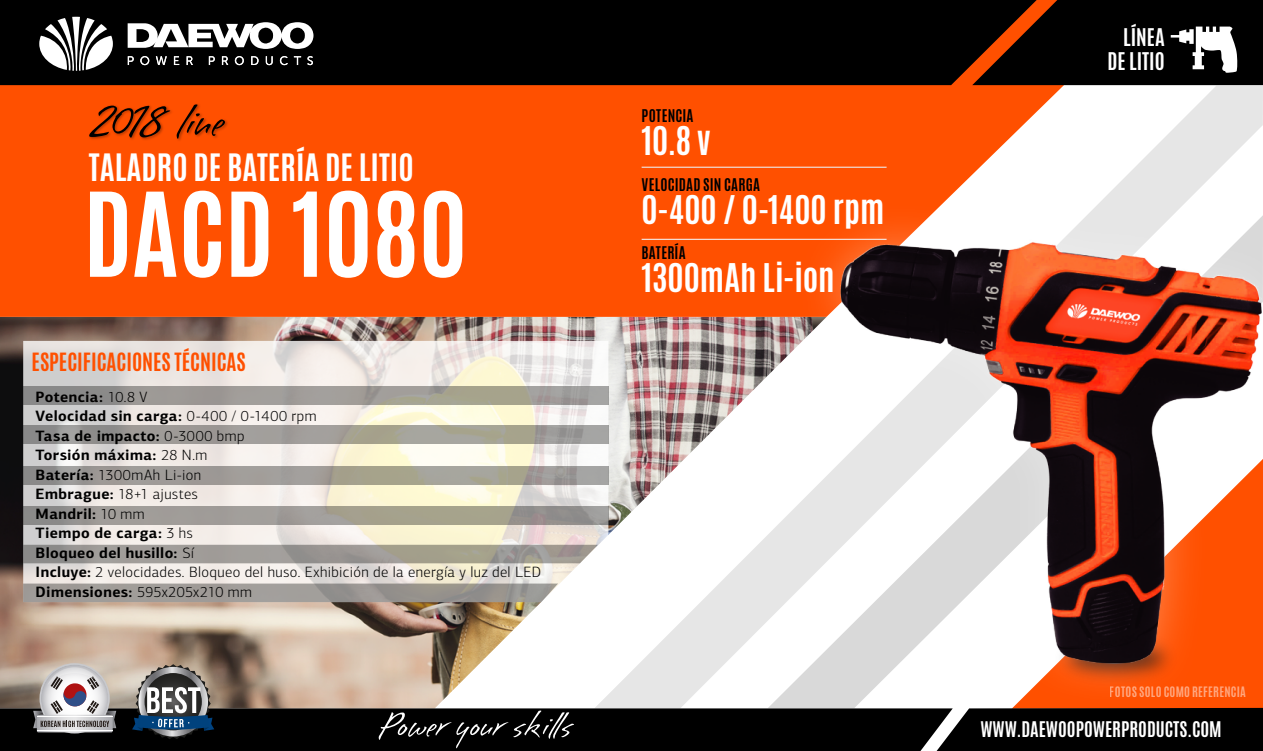
<style>
.page{position:relative;width:1263px;height:751px;background:#fff}
.page>*{position:absolute;margin:0;border:0;box-sizing:border-box;transform-origin:0 0}
.t1{font:700 99px "Antonio";color:#fff}
.t2{font:57.6px "Brisa Alternates";letter-spacing:-.02em;color:#000}
.t3{font:700 33px "Antonio";color:#fff}
.t4{font:700 31.5px "Antonio";color:#fff}
.t5{font:700 21px "Antonio";color:#ff5000}
.t6{font:700 20.4px/24.5px "Antonio";color:#fff;text-align:right}
.t7{font:700 18px "Antonio";color:#fff}
.t8{font:300 15px/19.5px "PF Centro Sans Pro";letter-spacing:.02em;color:#000}
.t9{font:700 14.55px "Antonio";letter-spacing:.015em;color:#000}
.t10{font:700 12px "Antonio";letter-spacing:.02em;color:#fff}
.s1{font-weight:700;color:#010000}
.s2{font-weight:700}
</style>
<div class="page">
<div style="left:0;top:85px;width:1153px;height:232px;background:#ff5000"></div>
<img style="left:0;top:317px;width:756px;height:391px">
<div style="left:0;top:0;width:972px;height:85px;background:#000"></div>
<svg style="left:39px;top:17px;width:74px;height:54px"></svg>
<svg style="left:128px;top:22px;width:185px;height:27px"></svg>
<svg style="left:128px;top:56px;width:6px;height:9px"></svg>
<svg style="left:140px;top:56px;width:9px;height:9px"></svg>
<svg style="left:156px;top:56px;width:11px;height:9px"></svg>
<svg style="left:174px;top:56px;width:5px;height:9px"></svg>
<svg style="left:187px;top:56px;width:6px;height:9px"></svg>
<svg style="left:209px;top:56px;width:6px;height:9px"></svg>
<svg style="left:222px;top:56px;width:6px;height:9px"></svg>
<svg style="left:235px;top:56px;width:9px;height:9px"></svg>
<svg style="left:251px;top:56px;width:7px;height:9px"></svg>
<svg style="left:266px;top:56px;width:7px;height:9px"></svg>
<svg style="left:280px;top:56px;width:8px;height:9px"></svg>
<svg style="left:294px;top:56px;width:7px;height:9px"></svg>
<svg style="left:307px;top:56px;width:6px;height:9px"></svg>
<div style="left:0;top:708px;width:756px;height:42px;background:#000"></div>
<svg style="left:379px;top:710px;width:195px;height:37px;background:#1c1c1c"></svg>
<svg style="left:132px;top:662px;width:82px;height:77px;background:#6c7277"></svg>
<svg style="left:33px;top:667px;width:83px;height:64px"></svg>
<svg style="left:972px;top:0;width:291px;height:85px;background:#20140f"></svg>
<img style="left:756px;top:146px;width:507px;height:604px">
<svg style="left:23px;top:340px;width:585px;height:261px"></svg>
<svg style="left:23px;top:386px;width:585px;height:18px;background:#9c9a93"></svg>
<svg style="left:23px;top:424px;width:585px;height:19px;background:#a3a099"></svg>
<svg style="left:23px;top:466px;width:585px;height:19px;background:#a09d95"></svg>
<svg style="left:23px;top:505px;width:585px;height:19px;background:#a29e96"></svg>
<svg style="left:23px;top:544px;width:575px;height:19px;background:#a19e97"></svg>
<svg style="left:23px;top:583px;width:535px;height:18px;background:#9f9c98"></svg>
<hr style="left:642px;top:239px;width:244px;height:1px;background:#fff">
<hr style="left:642px;top:167px;width:244px;height:1px;background:#fff">
<h2 class="t2" style="left:90px;top:93px;width:134px">2018 line</h2>
<h3 class="t4" style="left:89px;top:143px;width:326px">TALADRO DE BATERÍA DE LITIO</h3>
<h1 class="t1" style="left:84px;top:159px;width:385px">DACD 1080</h1>
<h3 class="t5" style="left:32px;top:346px;width:216px">ESPECIFICACIONES TÉCNICAS</h3>
<p class="t8" style="left:36px;top:387px;width:507px"><span class="s1">Potencia:</span> 10.8 V<br><span class="s2">Velocidad sin carga:</span> 0-400 / 0-1400 rpm<br><span class="s2">Tasa de impacto:</span> 0-3000 bmp<br><span class="s2">Torsión máxima:</span> 28 N.m<br><span class="s2">Batería:</span> 1300mAh Li-ion<br><span class="s2">Embrague:</span> 18+1 ajustes<br><span class="s2">Mandril:</span> 10 mm<br><span class="s2">Tiempo de carga:</span> 3 hs<br><span class="s2">Bloqueo del husillo:</span> Sí<br><span class="s2">Incluye:</span> 2 velocidades. Bloqueo del huso. Exhibición de la energía y luz del LED<br><span class="s2">Dimensiones:</span> 595x205x210 mm</p>
<p class="t9" style="left:642px;top:104px;width:53px">POTENCIA</p>
<h3 class="t3" style="left:642px;top:116px;width:70px">10.8 v</h3>
<p class="t9" style="left:642px;top:173px;width:120px">VELOCIDAD SIN CARGA</p>
<h3 class="t3" style="left:642px;top:185px;width:244px">0-400 / 0-1400 rpm</h3>
<p class="t9" style="left:642px;top:241px;width:46px">BATERÍA</p>
<h3 class="t3" style="left:642px;top:253px;width:194px">1300mAh Li-ion</h3>
<h3 class="t6" style="left:1107px;top:25px;width:59px">LÍNEA<br>DE LITIO</h3>
<p class="t10" style="left:1110px;top:682px;width:138px">FOTOS SOLO COMO REFERENCIA</p>
<p class="t7" style="left:980px;top:715px;width:243px">WWW.DAEWOOPOWERPRODUCTS.COM</p>
</div>
